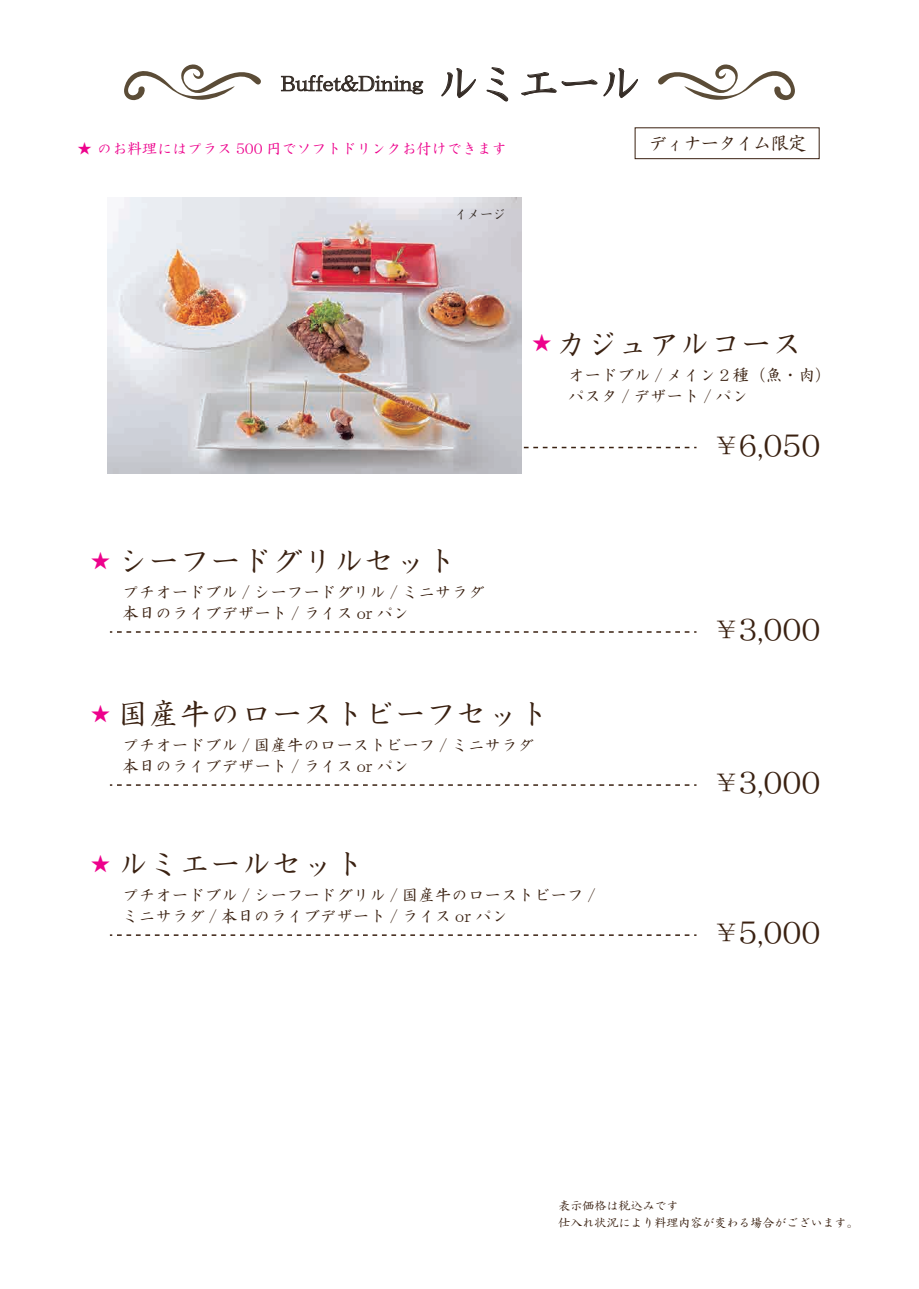
<style>
.page{position:relative;width:919px;height:1289px;background:#fff}
.page>*{position:absolute;margin:0;border:0;box-sizing:border-box;transform-origin:0 0}
.t1{font:32.1px "HG Seikaishotai PRO";color:#3a2111}
.t2{font:30.75px "HG Seikaishotai PRO";color:#3a2111}
.t3{font:21px "HG Seikaishotai PRO";color:#352c26}
.t4{font:19.5px "Koz Go Pr 6 N";color:#ed028c}
.t5{font:18.75px "HG Seikaishotai PRO";letter-spacing:-.075em;color:#3a2111}
.t6{font:16.5px/21px "HG Seikaishotai PRO";color:#3a2111}
.t7{font:15px "HG Seikaishotai PRO";color:#ed028c}
.t8{font:13.5px "HG Seikaishotai PRO";color:#352c26}
.t9{font:12px/16.5px "HG Seikaishotai PRO";color:#3a2111}
.s1{font-size:45px}
.s2{font-size:24.3px}
</style>
<div class="page">
<svg style="left:523px;top:447px;width:173px;height:1px"></svg>
<svg style="left:124px;top:64px;width:137px;height:37px"></svg>
<svg style="left:658px;top:64px;width:137px;height:37px"></svg>
<svg style="left:281px;top:75px;width:142px;height:19px"></svg>
<svg style="left:441px;top:68px;width:35px;height:30px"></svg>
<svg style="left:487px;top:67px;width:21px;height:34px"></svg>
<svg style="left:521px;top:72px;width:76px;height:23px"></svg>
<svg style="left:603px;top:68px;width:35px;height:30px"></svg>
<svg style="left:110px;top:631px;width:586px;height:1px"></svg>
<svg style="left:110px;top:784px;width:586px;height:1px"></svg>
<svg style="left:110px;top:934px;width:586px;height:1px"></svg>
<img style="left:108px;top:197px;width:414px;height:276px">
<div style="left:634px;top:127px;width:185px;height:32px;border:1px solid #3a2111"></div>
<p class="t3" style="left:281px;top:73px;width:363px">Buffet&amp;Dining <span class="s1">ルミエール</span></p>
<p class="t7" style="left:77px;top:141px;width:431px">★ のお料理にはプラス 500 円でソフトドリンクお付けできます</p>
<p class="t5" style="left:648px;top:134px;width:160px">ディナータイム限定</p>
<p class="t8" style="left:454px;top:207px;width:53px">イメージ</p>
<p class="t4" style="left:532px;top:332px;width:21px">★</p>
<h2 class="t2" style="left:556px;top:328px;width:248px">カジュアルコース</h2>
<p class="t6" style="left:568px;top:364px;width:265px">オードブル / メイン２種（魚・肉）パスタ / デザート / パン　</p>
<h1 class="t1" style="left:714px;top:429px;width:108px"><span class="s2">￥</span>6,050</h1>
<p class="t4" style="left:91px;top:550px;width:21px">★</p>
<h2 class="t2" style="left:118px;top:545px;width:340px">シーフードグリルセット</h2>
<p class="t6" style="left:122px;top:581px;width:363px">プチオードブル / シーフードグリル / ミニサラダ本日のライブデザート / ライス or パン</p>
<h1 class="t1" style="left:714px;top:613px;width:108px"><span class="s2">￥</span>3,000</h1>
<p class="t4" style="left:91px;top:703px;width:21px">★</p>
<h2 class="t2" style="left:118px;top:698px;width:432px">国産牛のローストビーフセット</h2>
<p class="t6" style="left:122px;top:734px;width:413px">プチオードブル / 国産牛のローストビーフ / ミニサラダ本日のライブデザート / ライス or パン</p>
<h1 class="t1" style="left:714px;top:766px;width:108px"><span class="s2">￥</span>3,000</h1>
<p class="t4" style="left:91px;top:853px;width:21px">★</p>
<h2 class="t2" style="left:118px;top:848px;width:248px">ルミエールセット</h2>
<p class="t6" style="left:122px;top:884px;width:474px">プチオードブル / シーフードグリル / 国産牛のローストビーフ /ミニサラダ / 本日のライブデザート / ライス or パン</p>
<h1 class="t1" style="left:714px;top:916px;width:108px"><span class="s2">￥</span>5,000</h1>
<p class="t9" style="left:558px;top:1197px;width:301px">表示価格は税込みです<br>仕入れ状況により料理内容が変わる場合がございます。</p>
</div>
